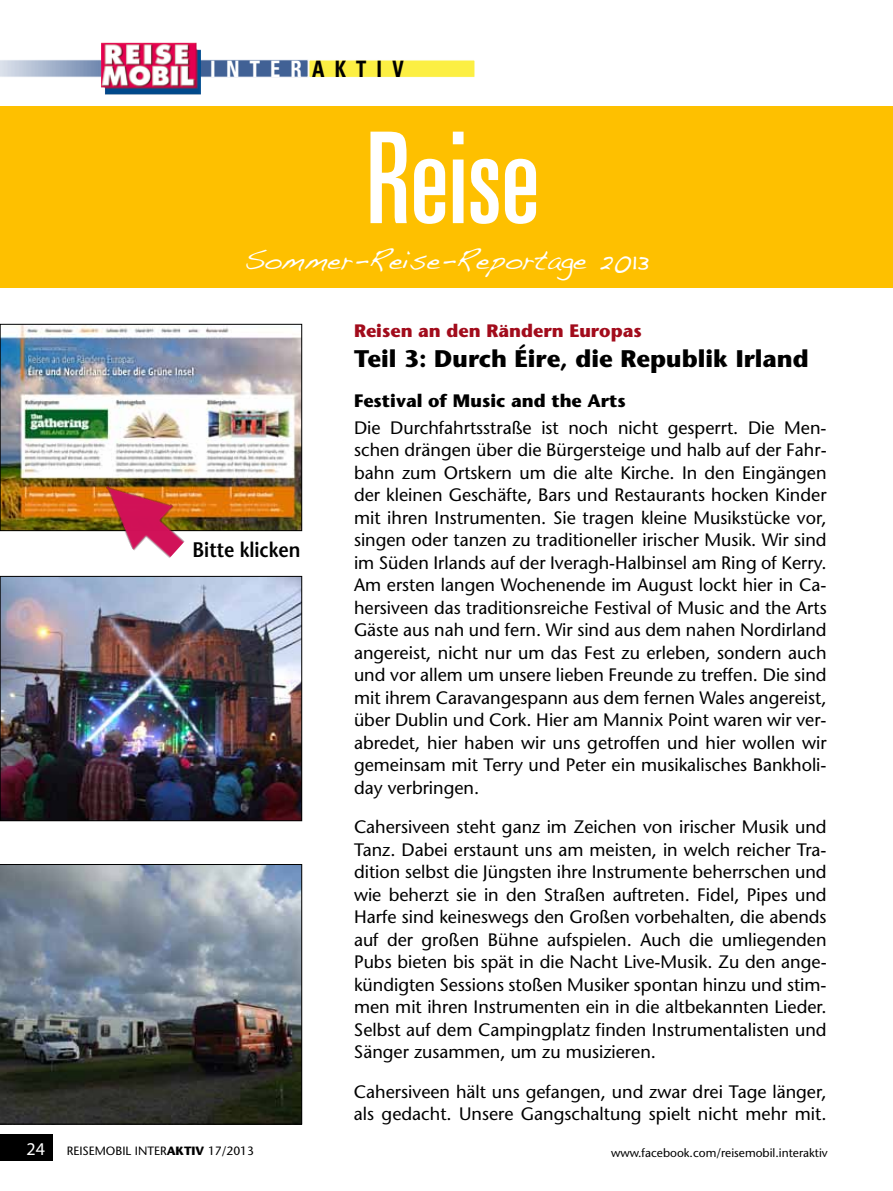
<style>
.page{position:relative;width:893px;height:1191px;background:#fff}
.page>*{position:absolute;margin:0;border:0;box-sizing:border-box;transform-origin:0 0}
.t1{font:ultra-condensed 126.75px "Univers LT Std";color:#fff;scale:.9 1}
.t2{font:27.6px "Handwriting Dakota";color:#fff}
.t3{font:700 24px "Stone Sans Std";color:#000}
.t4{font:700 condensed 22.65px "Univers LT Std";letter-spacing:.5em;color:#fff;scale:.9 1}
.t5{font:600 21px "Stone Sans";color:#000;scale:.9 1}
.t6{font:500 18px/22.5px "Stone Sans Std";color:#000;text-align:justify}
.t7{font:700 18px "Stone Sans Std";color:#a20c1c}
.t8{font:700 18px "Stone Sans Std";color:#000}
.t9{font:500 12px "Stone Sans Std";color:#000}
.s1{color:#000}
.s2{font-family:"Myriad Pro";font-weight:400;font-size:18px;color:#fff}
.s3{font-weight:700}
</style>
<div class="page">
<div style="left:0;top:1134px;width:53px;height:27px;background:#000"></div>
<svg style="left:0;top:59px;width:308px;height:19px;background:#8498ba"></svg>
<div style="left:308px;top:60px;width:167px;height:18px;background:#fcef43;border:1px solid #fff"></div>
<img style="left:101px;top:43px;width:100px;height:51px">
<div style="left:0;top:106px;width:893px;height:181px;background:#fec000"></div>
<img style="left:2px;top:578px;width:298px;height:241px">
<div style="left:0;top:576px;width:302px;height:245px;border:1px solid #000"></div>
<img style="left:0;top:864px;width:302px;height:260px">
<img style="left:2px;top:326px;width:298px;height:203px">
<div style="left:0;top:324px;width:302px;height:207px;border:1px solid #000"></div>
<img style="left:87px;top:464px;width:110px;height:94px">
<p class="t4" style="left:210px;top:55px;width:216px">INTER<span class="s1">AKTIV</span></p>
<h1 class="t1" style="left:366px;top:106px;width:194px">Reise</h1>
<h2 class="t2" style="left:244px;top:243px;width:406px">Sommer-Reise-Reportage 2013</h2>
<p class="t5" style="left:192px;top:536px;width:121px">Bitte klicken</p>
<p class="t9" style="left:27px;top:1143px;width:229px"><span class="s2">24</span> Reisemobil inter<span class="s3">aktiv</span> 17/2013</p>
<p class="t7" style="left:354px;top:320px;width:289px">Reisen an den Rändern Europas</p>
<h3 class="t3" style="left:354px;top:345px;width:456px">Teil 3: Durch Éire, die Republik Irland</h3>
<p class="t8" style="left:354px;top:390px;width:273px">Festival of Music and the Arts</p>
<p class="t6" style="left:354px;top:416px;width:474px">Die Durchfahrtsstraße ist noch nicht gesperrt. Die Men&shy;schen drängen über die Bürgersteige und halb auf der Fahr&shy;bahn zum Ortskern um die alte Kirche. I n den Eingängen der kleinen Geschäfte, Bars und Restaurants hocken Kinder mit ihren I nstrumenten. Sie tragen kleine M usikstücke vor, singen oder tanzen zu traditioneller irischer M usik. Wir sind im Süden I rlands auf der Iveragh-Halbinsel am Ring of Kerry.<br>Am ersten langen Wochenende im August lockt hier in Ca&shy;hersiveen das traditionsreiche Festival of M usic and the Arts Gäste aus nah und fern. Wir sind aus dem nahen Nordirland angereist, nicht nur um das Fest zu erleben, sondern auch und vor allem um unsere lieben Freunde zu treffen. Die sind mit ihrem Caravangespann aus dem fernen Wales angereist, über Dublin und Cork. Hier am Mannix Point waren wir ver&shy;abredet, hier haben wir uns getroffen und hier wollen wir gemeinsam mit Terry und Peter ein musikalisches Bankholi&shy;day verbringen.</p>
<p class="t6" style="left:354px;top:816px;width:474px">Cahersiveen steht ganz im Zeichen von irischer M usik und Tanz. Dabei erstaunt uns am meisten, in welch reicher Tra&shy;dition selbst die Jüngsten ihre I nstrumente beherrschen und wie beherzt sie in den Straßen auftreten. Fidel, Pipes und Harfe sind keineswegs den Großen vorbehalten, die abends auf der großen Bühne aufspielen. Auch die umliegenden Pubs bieten bis spät in die Nacht Live-M usik. Zu den ange&shy;kündigten Sessions stoßen M usiker spontan hinzu und stim&shy;men mit ihren I nstrumenten ein in die altbekannten Lieder.<br>Selbst auf dem Campingplatz finden I nstrumentalisten und Sänger zusammen, um zu musizieren.</p>
<p class="t6" style="left:354px;top:1080px;width:474px">Cahersiveen hält uns gefangen, und zwar drei Tage länger, als gedacht. Unsere Gangschaltung spielt nicht mehr mit.</p>
<p class="t9" style="left:611px;top:1145px;width:218px">www.facebook.com/reisemobil.interaktiv</p>
</div>
